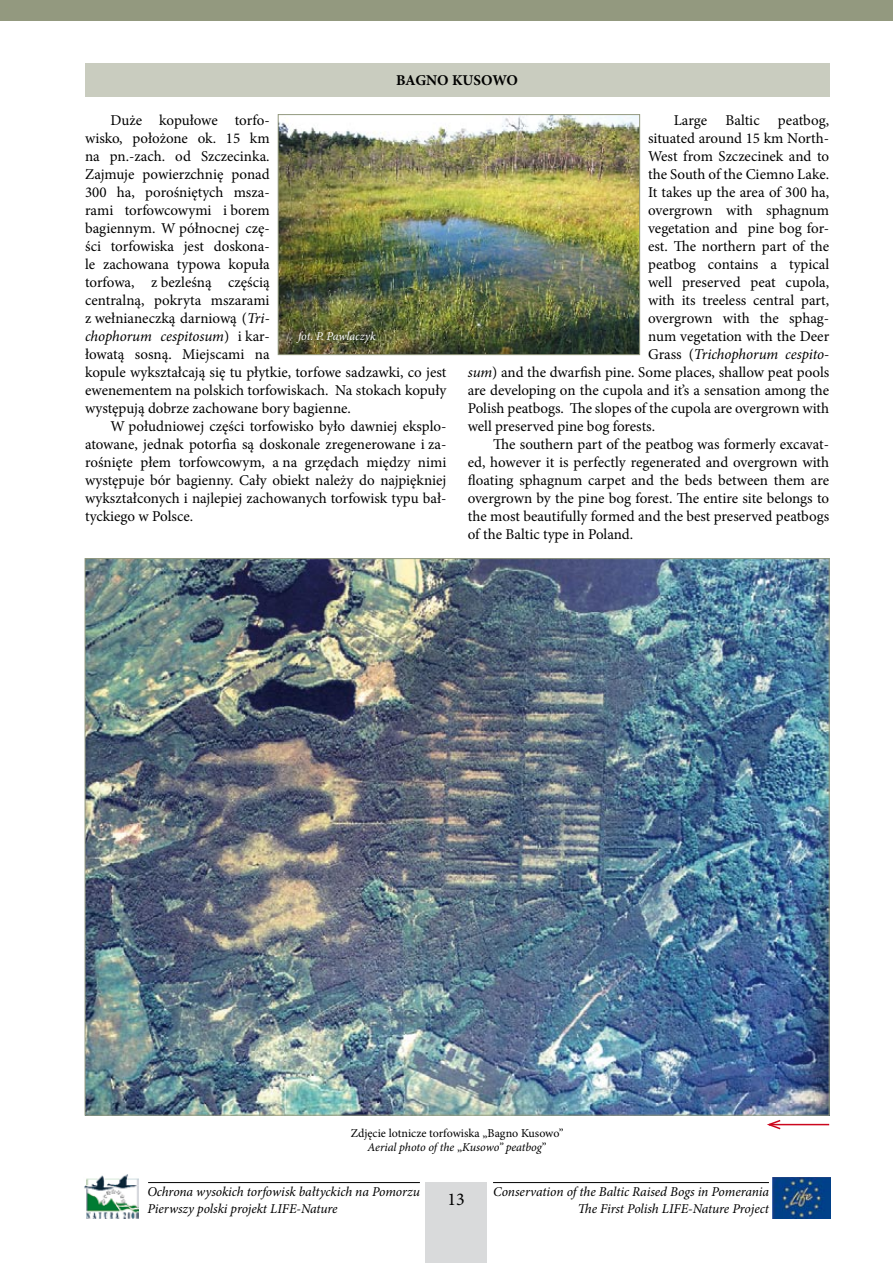
<style>
.page{position:relative;width:893px;height:1263px;background:#fff}
.page>*{position:absolute;margin:0;border:0;box-sizing:border-box;transform-origin:0 0}
.t1{font:18px "Minion Pro";color:#000}
.t2{font:15px/18px "Minion Pro";color:#000}
.t3{font:italic 15px "Minion Pro";letter-spacing:-.01em;color:#000}
.t4{font:700 15px "Minion Pro";letter-spacing:-.01em;color:#000}
.t5{font:italic 13.5px/16.2px "Minion Pro";letter-spacing:-.01em;color:#000}
.t6{font:12px/14.4px "Minion Pro";color:#000;text-align:center}
.t7{font:italic 12px "Minion Pro";letter-spacing:-.005em;color:#fff}
.s1{font-style:italic}
.s2{font-style:normal}
</style>
<div class="page">
<div style="left:0;top:0;width:893px;height:21px;background:#93997f"></div>
<div style="left:426px;top:1182px;width:61px;height:81px;background:#d9dadb"></div>
<hr style="left:493px;top:1182px;width:276px;height:1px;background:#000">
<hr style="left:148px;top:1182px;width:272px;height:1px;background:#000">
<img style="left:773px;top:1177px;width:58px;height:41px">
<img style="left:84px;top:1174px;width:54px;height:45px">
<div style="left:85px;top:64px;width:744px;height:33px;background:#c9ccbf"></div>
<img style="left:87px;top:560px;width:741px;height:553px">
<img style="left:280px;top:116px;width:358px;height:237px">
<div style="left:278px;top:114px;width:362px;height:241px;border:1px solid #93997f"></div>
<hr style="left:769px;top:1124px;width:60px;height:1px;background:#cc071e">
<svg style="left:767px;top:1119px;width:15px;height:11px"></svg>
<p class="t4" style="left:396px;top:70px;width:123px">BAGNO KUSOWO</p>
<p class="t2" style="left:85px;top:111px;width:363px;text-indent:26px">Duże kopułowe torfo-<br>wisko, położone ok. 15 km<br>na pn.-zach. od Szczecinka.<br>Zajmuje powierzchnię ponad<br>300 ha, porośniętych msza-<br>rami torfowcowymi i borem<br>bagiennym. W północnej czę-<br>ści torfowiska jest doskona-<br>le zachowana typowa kopuła<br>torfowa, z bezleśną częścią<br>centralną, pokryta mszarami<br>z wełnianeczką darniową (<span class="s1">Tri-<br>chophorum cespitosum</span>) i kar-<br>łowatą sosną. Miejscami na<br>kopule wykształcają się tu płytkie, torfowe sadzawki, co jest ewenementem na polskich torfowiskach. Na stokach kopuły występują dobrze zachowane bory bagienne.</p>
<p class="t2" style="left:85px;top:417px;width:363px;text-align:justify;text-indent:26px">W południowej części torfowisko było dawniej eksplo&shy;atowane, jednak potorfia są doskonale zregenerowane i za&shy;rośnięte płem torfowcowym, a na grzędach między nimi występuje bór bagienny. Cały obiekt należy do najpiękniej wykształconych i najlepiej zachowanych torfowisk typu bał&shy;tyckiego w Polsce.</p>
<p class="t7" style="left:298px;top:328px;width:79px">fot. P. Pawlaczyk</p>
<p class="t2" style="left:674px;top:111px;width:157px">Large Baltic peatbog,</p>
<p class="t2" style="left:648px;top:129px;width:183px">situated around 15 km North-</p>
<p class="t2" style="left:648px;top:147px;width:183px">West from Szczecinek and to</p>
<p class="t2" style="left:648px;top:165px;width:183px">the South of the Ciemno Lake.</p>
<p class="t2" style="left:648px;top:183px;width:183px">It takes up the area of 300 ha,</p>
<p class="t2" style="left:648px;top:201px;width:183px">overgrown with sphagnum</p>
<p class="t2" style="left:648px;top:219px;width:183px">vegetation and pine bog for-</p>
<p class="t2" style="left:648px;top:237px;width:183px">est. The northern part of the</p>
<p class="t2" style="left:648px;top:255px;width:183px">peatbog contains a typical</p>
<p class="t2" style="left:648px;top:273px;width:183px">well preserved peat cupola,</p>
<p class="t2" style="left:648px;top:291px;width:183px">with its treeless central part,</p>
<p class="t2" style="left:648px;top:309px;width:183px">overgrown with the sphag-</p>
<p class="t2" style="left:648px;top:327px;width:183px">num vegetation with the Deer</p>
<p class="t3" style="left:648px;top:344px;width:183px"><span class="s2">Grass (</span>Trichophorum cespito-</p>
<p class="t2" style="left:468px;top:363px;width:363px"><span class="s1">sum</span>) and the dwarfish pine. Some places, shallow peat pools</p>
<p class="t2" style="left:468px;top:381px;width:363px">are developing on the cupola and it’s a sensation among the</p>
<p class="t2" style="left:468px;top:399px;width:363px">Polish peatbogs. The slopes of the cupola are overgrown with</p>
<p class="t2" style="left:468px;top:417px;width:189px">well preserved pine bog forests.</p>
<p class="t2" style="left:493px;top:435px;width:337px">The southern part of the peatbog was formerly excavat-</p>
<p class="t2" style="left:468px;top:453px;width:363px">ed, however it is perfectly regenerated and overgrown with</p>
<p class="t2" style="left:468px;top:471px;width:363px">floating sphagnum carpet and the beds between them are</p>
<p class="t2" style="left:468px;top:489px;width:363px">overgrown by the pine bog forest. The entire site belongs to</p>
<p class="t2" style="left:468px;top:507px;width:363px">the most beautifully formed and the best preserved peatbogs</p>
<p class="t2" style="left:468px;top:525px;width:167px">of the Baltic type in Poland.</p>
<p class="t6" style="left:351px;top:1126px;width:214px">Zdjęcie lotnicze torfowiska „Bagno Kusowo”<br><span class="s1">Aerial photo of the</span> „<span class="s1">Kusowo” peatbog</span>”</p>
<p class="t5" style="left:147px;top:1184px;width:274px">Ochrona wysokich torfowisk bałtyckich na Pomorzu<br>Pierwszy polski projekt LIFE-Nature</p>
<p class="t5" style="left:493px;top:1184px;width:277px;text-align:right">Conservation of the Baltic Raised Bogs in Pomerania<br>The First Polish LIFE-Nature Project</p>
<p class="t1" style="left:447px;top:1187px;width:19px">13</p>
</div>
